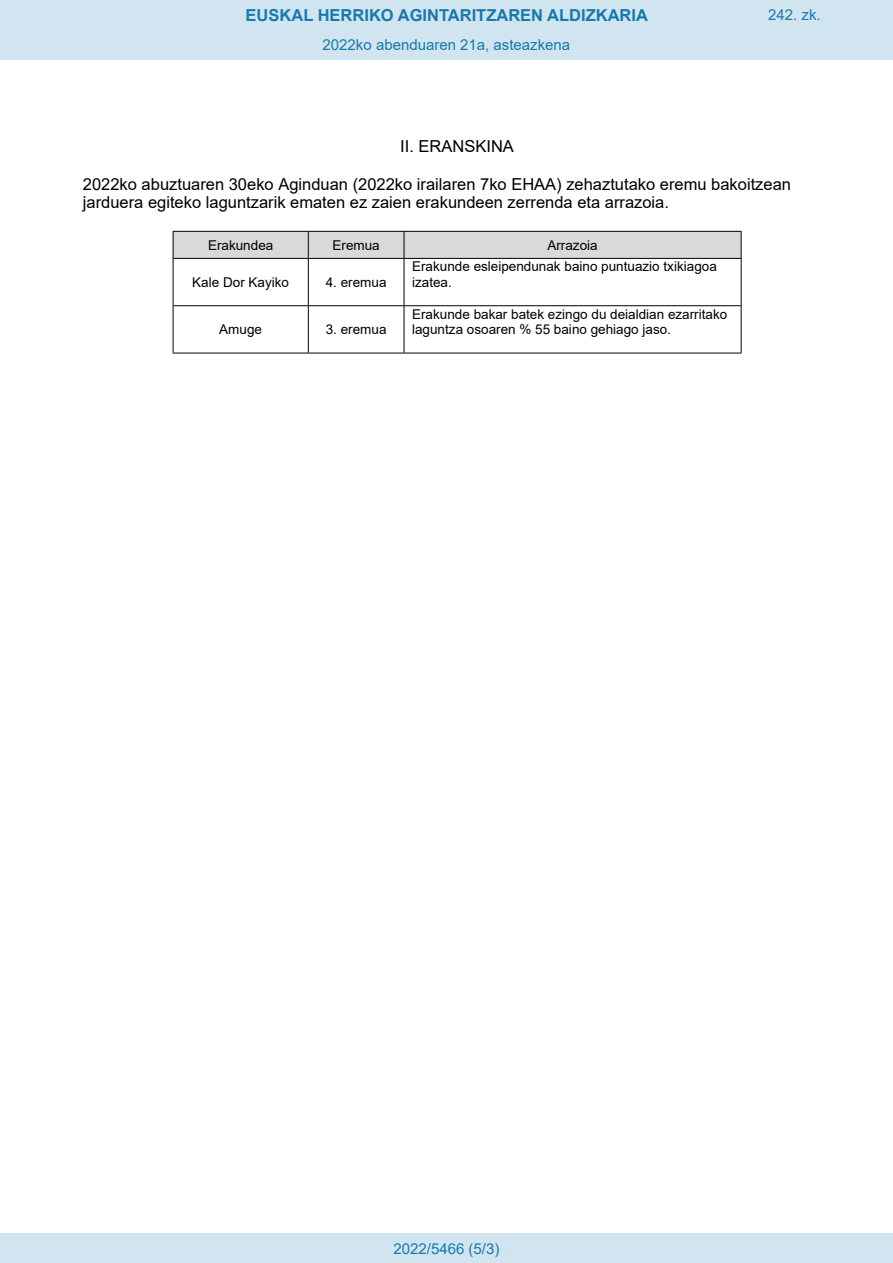
<style>
.page{position:relative;width:893px;height:1263px;background:#fff}
.page>*{position:absolute;margin:0;border:0;box-sizing:border-box;transform-origin:0 0}
.t1{font:16.5px/18.9px "Arial";color:#000}
.t2{font:700 16.5px "Arial";color:#1879ad}
.Paginacion_Centro{font:15px "Arial";color:#1879ad}
.t3{font:13.5px/15.5px "Arial";color:#000}
</style>
<div class="page">
<div style="left:173px;top:232px;width:135px;height:26px;background:#d9d9d9"></div>
<div style="left:309px;top:232px;width:95px;height:26px;background:#d9d9d9"></div>
<div style="left:404px;top:232px;width:337px;height:26px;background:#d9d9d9"></div>
<hr style="left:173px;top:232px;width:1px;height:121px;background:#000">
<svg style="left:308px;top:232px;width:1px;height:26px"></svg>
<hr style="left:308px;top:259px;width:1px;height:46px;background:#000">
<hr style="left:308px;top:306px;width:1px;height:47px;background:#000">
<svg style="left:404px;top:232px;width:1px;height:26px"></svg>
<hr style="left:404px;top:259px;width:1px;height:46px;background:#000">
<hr style="left:404px;top:306px;width:1px;height:47px;background:#000">
<hr style="left:741px;top:232px;width:1px;height:121px;background:#000">
<hr style="left:173px;top:231px;width:568px;height:1px;background:#000">
<hr style="left:173px;top:258px;width:568px;height:1px;background:#000">
<hr style="left:173px;top:305px;width:568px;height:1px;background:#000">
<hr style="left:173px;top:353px;width:568px;height:1px;background:#000">
<div style="left:0;top:0;width:893px;height:60px;background:#d0e5f0"></div>
<div style="left:0;top:1233px;width:893px;height:30px;background:#d0e5f0"></div>
<p class="t2" style="left:246px;top:3px;width:404px">EUSKAL HERRIKO AGINTARITZAREN ALDIZKARIA</p>
<p class="Paginacion_Centro" style="left:768px;top:5px;width:54px">242. zk.</p>
<p class="Paginacion_Centro" style="left:323px;top:35px;width:249px">2022ko abenduaren 21a, asteazkena</p>
<p class="t1" style="left:400px;top:136px;width:115px">II. ERANSKINA</p>
<p class="t1" style="left:83px;top:174px;width:710px">2022ko abuztuaren 30eko Aginduan (2022ko irailaren 7ko EHAA) zehaztutako eremu bakoitzean jarduera egiteko laguntzarik ematen ez zaien erakundeen zerrenda eta arrazoia.</p>
<p class="t3" style="left:208px;top:237px;width:67px">Erakundea</p>
<p class="t3" style="left:333px;top:237px;width:49px">Eremua</p>
<p class="t3" style="left:547px;top:237px;width:52px">Arrazoia</p>
<p class="t3" style="left:192px;top:274px;width:98px">Kale Dor Kayiko</p>
<p class="t3" style="left:326px;top:274px;width:62px">4. eremua</p>
<p class="t3" style="left:412px;top:259px;width:306px">Erakunde esleipendunak baino puntuazio txikiagoa izatea.</p>
<p class="t3" style="left:219px;top:322px;width:44px">Amuge</p>
<p class="t3" style="left:326px;top:322px;width:62px">3. eremua</p>
<p class="t3" style="left:412px;top:306px;width:317px">Erakunde bakar batek ezingo du deialdian ezarritako laguntza osoaren % 55 baino gehiago jaso.</p>
<p class="Paginacion_Centro" style="left:393px;top:1238px;width:107px">2022/5466 (5/3)</p>
</div>
